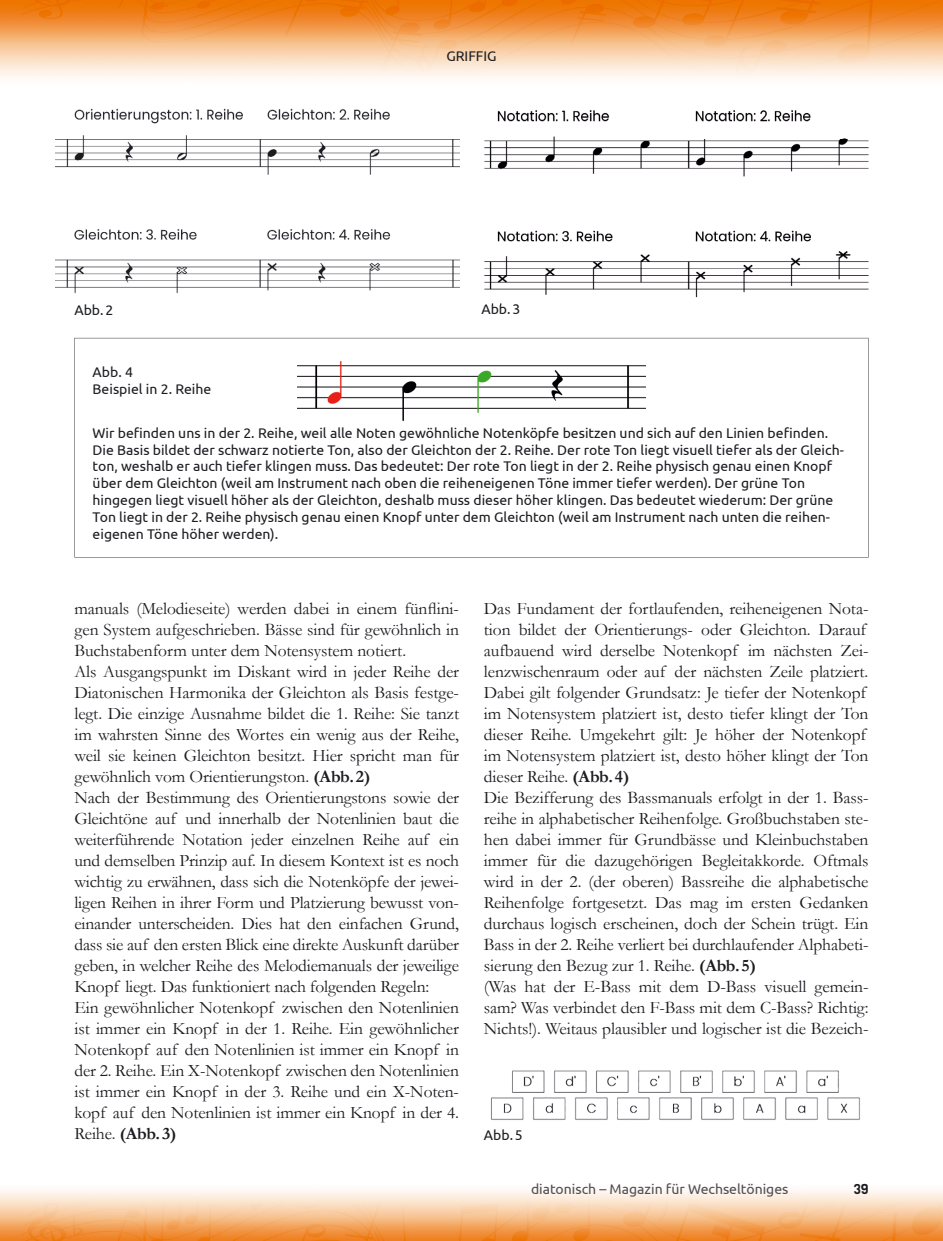
<style>
.page{position:relative;width:943px;height:1241px;background:#fff}
.page>*{position:absolute;margin:0;border:0;box-sizing:border-box;transform-origin:0 0}
.t1{font:17.5px/21px "Garamond";letter-spacing:-.005em;color:#1b1c20}
.t2{font:14px/16.8px "Ubuntu";color:#1b1c20}
.t3{font:14px "Ubuntu";color:#504e53}
.t4{font:14px "Viga";color:#1b1c20}
.s1{font-weight:700}
</style>
<div class="page">
<img style="left:0;top:1189px;width:943px;height:51px">
<img style="left:0;top:0;width:943px;height:79px">
<svg style="left:74px;top:338px;width:794px;height:219px"></svg>
<img style="left:56px;top:108px;width:403px;height:186px">
<img style="left:484px;top:110px;width:384px;height:188px">
<img style="left:297px;top:343px;width:349px;height:84px">
<img style="left:491px;top:1070px;width:369px;height:50px">
<p class="t2" style="left:446px;top:47px;width:52px">GRIFFIG</p>
<p class="t2" style="left:74px;top:301px;width:40px">Abb. 2</p>
<p class="t2" style="left:481px;top:300px;width:40px">Abb. 3</p>
<p class="t2" style="left:93px;top:363px;width:120px">Abb. 4<br>Beispiel in 2. Reihe</p>
<p class="t2" style="left:93px;top:424px;width:752px">Wir befinden uns in der 2. Reihe, weil alle Noten gewöhnliche Notenköpfe besitzen und sich auf den Linien befinden.<br>Die Basis bildet der schwarz notierte Ton, also der Gleichton der 2. Reihe. Der rote Ton liegt visuell tiefer als der Gleich&shy;ton, weshalb er auch tiefer klingen muss. Das bedeutet: Der rote Ton liegt in der 2. Reihe physisch genau einen Knopf über dem Gleichton (weil am Instrument nach oben die reiheneigenen Töne immer tiefer werden). Der grüne Ton hingegen liegt visuell höher als der Gleichton, deshalb muss dieser höher klingen. Das bedeutet wiederum: Der grüne Ton liegt in der 2. Reihe physisch genau einen Knopf unter dem Gleichton (weil am Instrument nach unten die reihen&shy;eigenen Töne höher werden).</p>
<p class="t1" style="left:74px;top:597px;width:386px">manuals (Melodieseite) werden dabei in einem fünflini&shy;gen System aufgeschrieben. Bässe sind für gewöhnlich in Buchstabenform unter dem Notensystem notiert.<br>Als Ausgangspunkt im Diskant wird in jeder Reihe der Diatonischen Harmonika der Gleichton als Basis festge&shy;legt. Die einzige Ausnahme bildet die 1. Reihe: Sie tanzt im wahrsten Sinne des Wortes ein wenig aus der Reihe, weil sie keinen Gleichton besitzt. Hier spricht man für gewöhnlich vom Orientierungston. <span class="s1">(Abb. 2)<br></span>Nach der Bestimmung des Orientierungstons sowie der Gleichtöne auf und innerhalb der Notenlinien baut die weiterführende Notation jeder einzelnen Reihe auf ein und demselben Prinzip auf. In diesem Kontext ist es noch wichtig zu erwähnen, dass sich die Notenköpfe der jewei&shy;ligen Reihen in ihrer Form und Platzierung bewusst von&shy;einander unterscheiden. Dies hat den einfachen Grund, dass sie auf den ersten Blick eine direkte Auskunft darüber geben, in welcher Reihe des Melodiemanuals der jeweilige Knopf liegt. Das funktioniert nach folgenden Regeln:<br>Ein gewöhnlicher Notenkopf zwischen den Notenlinien ist immer ein Knopf in der 1. Reihe. Ein gewöhnlicher Notenkopf auf den Notenlinien ist immer ein Knopf in der 2. Reihe. Ein X-Notenkopf zwischen den Notenlinien ist immer ein Knopf in der 3. Reihe und ein X-Noten&shy;kopf auf den Notenlinien ist immer ein Knopf in der 4.<br>Reihe. <span class="s1">(Abb. 3)</span></p>
<p class="t1" style="left:484px;top:597px;width:386px">Das Fundament der fortlaufenden, reiheneigenen Nota&shy;tion bildet der Orientierungs- oder Gleichton. Darauf aufbauend wird derselbe Notenkopf im nächsten Zei&shy;lenzwischenraum oder auf der nächsten Zeile platziert.<br>Dabei gilt folgender Grundsatz: Je tiefer der Notenkopf im Notensystem platziert ist, desto tiefer klingt der Ton dieser Reihe. Umgekehrt gilt: Je höher der Notenkopf im Notensystem platziert ist, desto höher klingt der Ton dieser Reihe. <span class="s1">(Abb. 4)<br></span>Die Bezifferung des Bassmanuals erfolgt in der 1. Bass&shy;reihe in alphabetischer Reihenfolge. Großbuchstaben ste&shy;hen dabei immer für Grundbässe und Kleinbuchstaben immer für die dazugehörigen Begleitakkorde. Oftmals wird in der 2. (der oberen) Bassreihe die alphabetische Reihenfolge fortgesetzt. Das mag im ersten Gedanken durchaus logisch erscheinen, doch der Schein trügt. Ein Bass in der 2. Reihe verliert bei durchlaufender Alphabeti&shy;sierung den Bezug zur 1. Reihe. <span class="s1">(Abb. 5)<br></span>(Was hat der E-Bass mit dem D-Bass visuell gemein&shy;sam? Was verbindet den F-Bass mit dem C-Bass? Richtig:<br>Nichts!). Weitaus plausibler und logischer ist die Bezeich-</p>
<p class="t2" style="left:484px;top:1125px;width:40px">Abb. 5</p>
<p class="t3" style="left:531px;top:1179px;width:259px">diatonisch – Magazin für Wechseltöniges</p>
<p class="t4" style="left:853px;top:1179px;width:17px">39</p>
</div>
